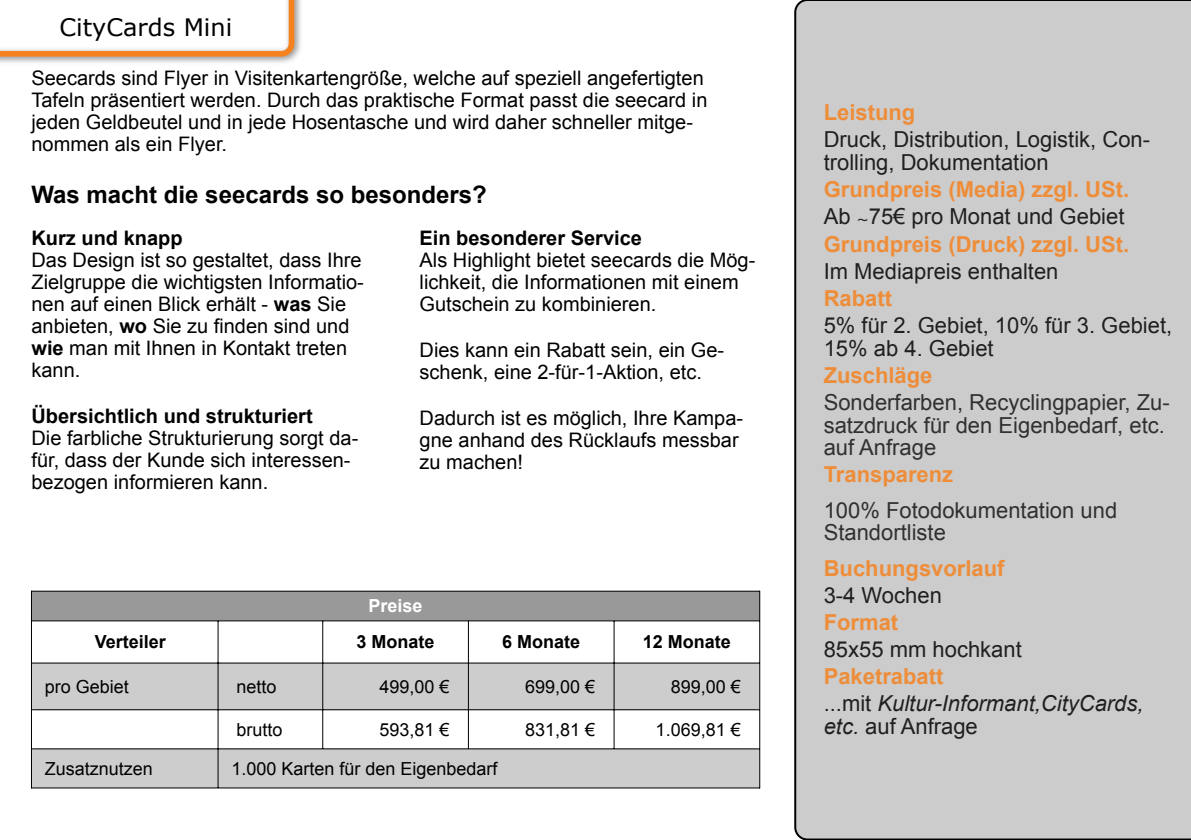
<style>
.page{position:relative;width:1191px;height:840px;background:#fff}
.page>*{position:absolute;margin:0;border:0;box-sizing:border-box;transform-origin:0 0}
.t1{font:700 24px "Arial";color:#000}
.t2{font:24px "Verdana";color:#000}
.t3{font:22px/22.8px "Arial";color:rgb(0 0 0/.85)}
.t4{font:700 22px/27px "Arial";color:rgb(245 130 31/.85)}
.t5{font:22px/22.8px "Arial";color:rgb(20 20 19/.85)}
.t6{font:italic 22px/27px "Arial";color:rgb(0 0 0/.85)}
.t7{font:20px/22px "Arial";color:#000}
.t8{font:700 20px "Arial";color:#000}
.t9{font:18px "Arial";color:#000}
.t10{font:700 18px "Arial";color:#000}
.t11{font:700 18px "Arial";color:#fff}
.s1{font-weight:700}
.s2{font-weight:400;color:rgb(0 0 0/.85)}
.s3{color:rgb(0 0 0/.85)}
.s4{font-weight:700;font-style:normal;color:rgb(245 130 31/.85)}
.s5{font-style:normal}
.s6{font-style:italic}
</style>
<div class="page">
<img style="left:0;top:0;width:301px;height:63px">
<svg style="left:0;top:0;width:294px;height:57px"></svg>
<div style="left:794px;top:0;width:397px;height:840px;background:#ccc"></div>
<div style="left:31px;top:591px;width:729px;height:30px;background:#999"></div>
<svg style="left:32px;top:621px;width:727px;height:41px"></svg>
<svg style="left:32px;top:663px;width:727px;height:124px;fill:#cdcdcd"></svg>
<hr style="left:31px;top:590px;width:1px;height:198px;background:#000">
<hr style="left:759px;top:590px;width:1px;height:198px;background:#000">
<hr style="left:218px;top:621px;width:1px;height:167px;background:#000">
<hr style="left:322px;top:621px;width:1px;height:127px;background:#000">
<hr style="left:468px;top:621px;width:1px;height:127px;background:#000">
<hr style="left:614px;top:621px;width:1px;height:127px;background:#000">
<hr style="left:31px;top:590px;width:729px;height:1px;background:#000">
<hr style="left:31px;top:620px;width:729px;height:1px;background:#000">
<hr style="left:31px;top:662px;width:729px;height:1px;background:#000">
<hr style="left:31px;top:709px;width:729px;height:1px;background:#000">
<hr style="left:31px;top:748px;width:729px;height:1px;background:#000">
<hr style="left:31px;top:787px;width:729px;height:1px;background:#000">
<p class="t2" style="left:60px;top:17px;width:174px">CityCards Mini</p>
<p class="t7" style="left:31px;top:68px;width:677px">Seecards sind Flyer in Visitenkartengröße, welche auf speziell angefertigten Tafeln präsentiert werden. Durch das praktische Format passt die seecard in jeden Geldbeutel und in jede Hosentasche und wird daher schneller mitge&shy;nommen als ein Flyer.</p>
<p class="t1" style="left:31px;top:185px;width:457px">Was macht die seecards so besonders?</p>
<p class="t8" style="left:31px;top:230px;width:153px">Kurz und knapp</p>
<p class="t7" style="left:31px;top:250px;width:334px">Das Design ist so gestaltet, dass Ihre<br>Zielgruppe die wichtigsten Informatio&shy;nen auf einen Blick erhält - <span class="s1">was</span> Sie anbieten, <span class="s1">wo</span> Sie zu finden sind und <span class="s1">wie</span> man mit Ihnen in Kontakt treten kann.</p>
<p class="t8" style="left:31px;top:408px;width:283px">Übersichtlich und strukturiert</p>
<p class="t7" style="left:31px;top:428px;width:328px">Die farbliche Strukturierung sorgt da&shy;für, dass der Kunde sich interessen&shy;bezogen informieren kann.</p>
<p class="t8" style="left:420px;top:230px;width:224px">Ein besonderer Service</p>
<p class="t7" style="left:420px;top:250px;width:337px">Als Highlight bietet seecards die Mög&shy;lichkeit, die Informationen mit einem<br>Gutschein zu kombinieren.</p>
<p class="t7" style="left:420px;top:340px;width:306px">Dies kann ein Rabatt sein, ein Ge&shy;schenk, eine 2-für-1-Aktion, etc.</p>
<p class="t7" style="left:420px;top:408px;width:325px">Dadurch ist es möglich, Ihre Kampa&shy;gne anhand des Rücklaufs messbar zu machen!</p>
<p class="t11" style="left:369px;top:599px;width:56px">Preise</p>
<p class="t10" style="left:95px;top:635px;width:73px">Verteiler</p>
<p class="t10" style="left:357px;top:635px;width:80px">3 Monate</p>
<p class="t10" style="left:502px;top:635px;width:80px">6 Monate</p>
<p class="t10" style="left:643px;top:635px;width:90px">12 Monate</p>
<p class="t9" style="left:45px;top:679px;width:86px">pro Gebiet</p>
<p class="t9" style="left:236px;top:679px;width:42px">netto</p>
<p class="t9" style="left:379px;top:679px;width:72px">499,00 €</p>
<p class="t9" style="left:525px;top:679px;width:72px">699,00 €</p>
<p class="t9" style="left:671px;top:679px;width:72px">899,00 €</p>
<p class="t9" style="left:236px;top:722px;width:48px">brutto</p>
<p class="t9" style="left:379px;top:722px;width:72px">593,81 €</p>
<p class="t9" style="left:525px;top:722px;width:72px">831,81 €</p>
<p class="t9" style="left:656px;top:722px;width:87px">1.069,81 €</p>
<p class="t9" style="left:45px;top:761px;width:110px">Zusatznutzen</p>
<p class="t9" style="left:231px;top:761px;width:268px">1.000 Karten für den Eigenbedarf</p>
<p class="t4" style="left:824px;top:101px;width:93px">Leistung</p>
<p class="t3" style="left:824px;top:130px;width:328px">Druck, Distribution, Logistik, Con&shy;trolling, Dokumentation</p>
<p class="t4" style="left:824px;top:178px;width:307px">Grundpreis (Media) zzgl. USt.<br><span class="s2">Ab</span> <span class="s3">∼</span><span class="s2">75€ pro Monat und Gebiet<br></span>Grundpreis (Druck) zzgl. USt.</p>
<p class="t3" style="left:824px;top:261px;width:236px">Im Mediapreis enthalten</p>
<p class="t4" style="left:824px;top:286px;width:70px">Rabatt</p>
<p class="t3" style="left:824px;top:316px;width:350px">5% für 2. Gebiet, 10% für 3. Gebiet,<br>15% ab 4. Gebiet</p>
<p class="t4" style="left:824px;top:363px;width:110px">Zuschläge</p>
<p class="t5" style="left:824px;top:392px;width:348px">Sonderfarben, Recyclingpapier, Zu&shy;satzdruck für den Eigenbedarf, etc. auf Anfrage</p>
<p class="t4" style="left:824px;top:463px;width:131px">Transparenz</p>
<p class="t5" style="left:824px;top:500px;width:295px">100% Fotodokumentation und<br>Standortliste</p>
<p class="t4" style="left:824px;top:556px;width:182px">Buchungsvorlauf</p>
<p class="t3" style="left:824px;top:585px;width:120px">3-4 Wochen</p>
<p class="t4" style="left:824px;top:610px;width:76px">Format</p>
<p class="t3" style="left:824px;top:639px;width:200px">85x55 mm hochkant</p>
<p class="t6" style="left:824px;top:664px;width:321px"><span class="s4">Paketrabatt<br></span><span class="s5">...mit</span> Kultur-Informant,CityCards,</p>
<p class="t3" style="left:824px;top:716px;width:156px"><span class="s6">etc.</span> auf Anfrage</p>
</div>
